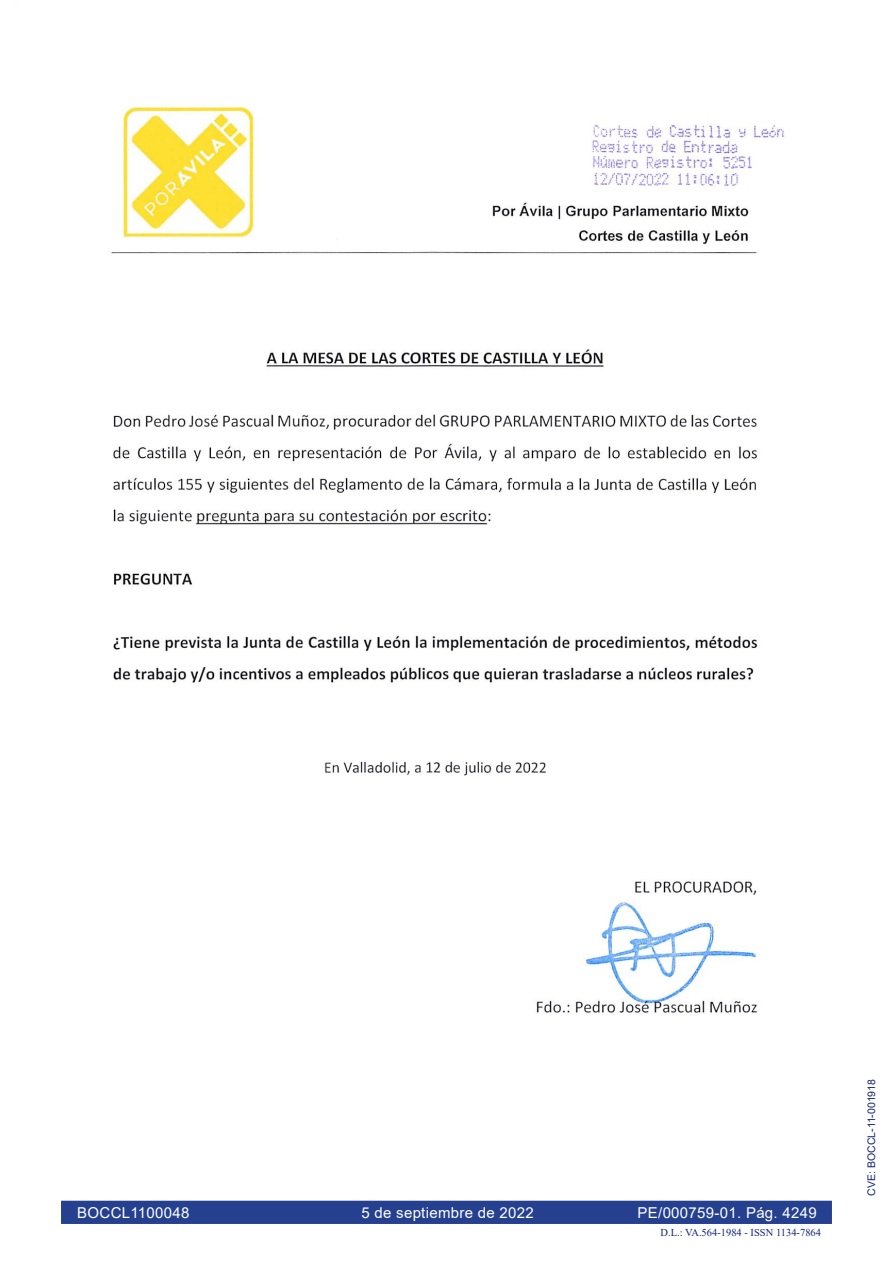
<style>
.page{position:relative;width:893px;height:1263px;background:#fff}
.page>*{position:absolute;margin:0;border:0;box-sizing:border-box;transform-origin:0 0}
.E_CVE{font:15px "Arial";letter-spacing:.02em;color:#fff}
.t1{font:10.5px "Times New Roman";color:#132477}
.t2{font:10.5px "Arial";color:#132477}
</style>
<div class="page">
<div style="left:60px;top:1200px;width:773px;height:25px;background:#25408f"></div>
<div style="left:60px;top:1199px;width:773px;height:26px;border:2px solid #fff"></div>
<img style="left:60px;top:106px;width:773px;height:1094px">
<p class="E_CVE" style="left:77px;top:1202px;width:114px">BOCCL1100048</p>
<p class="E_CVE" style="left:361px;top:1202px;width:174px">5 de septiembre de 2022</p>
<p class="E_CVE" style="left:638px;top:1202px;width:181px">PE/000759-01. Pág. 4249</p>
<p class="t1" style="left:661px;top:1225px;width:162px">D.L.: VA.564-1984 - ISSN 1134-7864</p>
<p class="t2" style="left:864px;top:1195px;width:118px;rotate:-90deg">CVE: BOCCL-11-001918</p>
</div>
